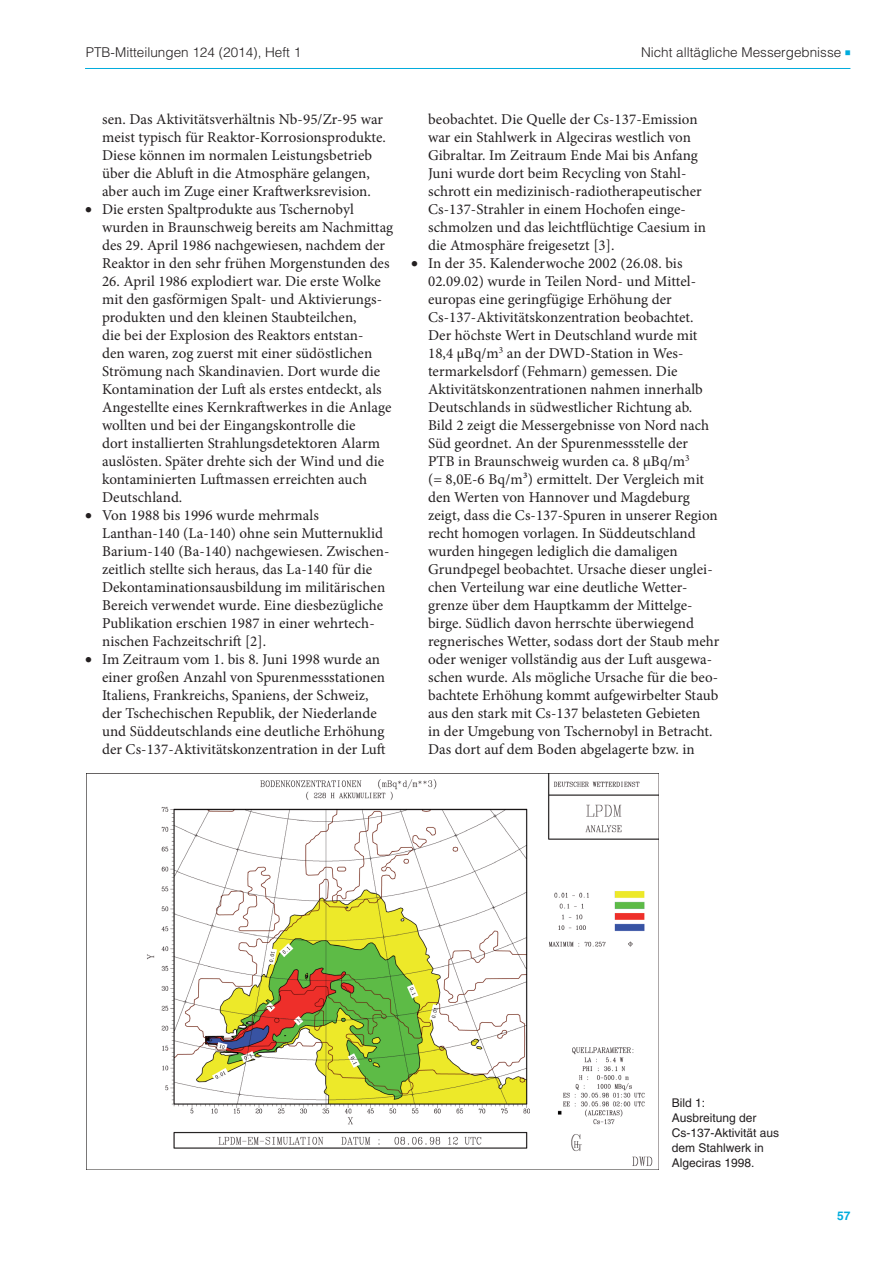
<style>
.page{position:relative;width:893px;height:1263px;background:#fff}
.page>*{position:absolute;margin:0;border:0;box-sizing:border-box;transform-origin:0 0}
.NEU_Auzählung_PTB_Bu{font:15px/18px "Minion Pro";letter-spacing:.005em;color:#231f20}
.t1{font:300 13.5px "Helvetica LT Std";color:#231f20}
.NEU_Bildunterschrift{font:12px/15px "Helvetica LT Std";color:#231f20}
.t2{font:700 12px "Helvetica LT Std";color:#00acdd}
</style>
<div class="page">
<hr style="left:85px;top:68px;width:765px;height:1px;background:#00acdd">
<img style="left:87px;top:773px;width:572px;height:396px">
<p class="t1" style="left:86px;top:43px;width:217px">PTB-Mitteilungen 124 (2014), Heft 1</p>
<p class="t1" style="left:641px;top:43px;width:202px">Nicht alltägliche Messergebnisse</p>
<p class="NEU_Auzählung_PTB_Bu" style="left:102px;top:111px;width:285px">sen. Das Aktivitätsverhältnis Nb-95/Zr-95 war meist typisch für Reaktor-Korrosionsprodukte.<br>Diese können im normalen Leistungsbetrieb über die Abluft in die Atmosphäre gelangen, aber auch im Zuge einer Kraftwerksrevision.</p>
<p class="NEU_Auzählung_PTB_Bu" style="left:102px;top:201px;width:293px;text-indent:-17px">• Die ersten Spaltprodukte aus Tschernobyl wurden in Braunschweig bereits am Nachmittag des 29. April 1986 nachgewiesen, nachdem der Reaktor in den sehr frühen Morgenstunden des</p>
<p class="NEU_Auzählung_PTB_Bu" style="left:102px;top:273px;width:291px">26. April 1986 explodiert war. Die erste Wolke mit den gasförmigen Spalt- und Aktivierungs&shy;produkten und den kleinen Staubteilchen,<br>die bei der Explosion des Reaktors entstan-<br>den waren, zog zuerst mit einer südöstlichen Strömung nach Skandinavien. Dort wurde die Kontamination der Luft als erstes entdeckt, als Angestellte eines Kernkraftwerkes in die Anlage wollten und bei der Eingangskontrolle die<br>dort installierten Strahlungsdetektoren Alarm auslösten. Später drehte sich der Wind und die kontaminierten Luftmassen erreichten auch Deutschland.</p>
<p class="NEU_Auzählung_PTB_Bu" style="left:102px;top:507px;width:289px;text-indent:-17px">• Von 1988 bis 1996 wurde mehrmals Lanthan-140 (La-140) ohne sein Mutternuklid Barium-140 (Ba-140) nachgewiesen. Zwischen&shy;zeitlich stellte sich heraus, das La-140 für die Dekontaminationsausbildung im militärischen Bereich verwendet wurde. Eine diesbezügliche Publikation erschien 1987 in einer wehrtech&shy;nischen Fachzeitschrift [2].</p>
<p class="NEU_Auzählung_PTB_Bu" style="left:102px;top:651px;width:285px;text-indent:-17px">• Im Zeitraum vom 1. bis 8. Juni 1998 wurde an einer großen Anzahl von Spurenmessstationen Italiens, Frankreichs, Spaniens, der Schweiz, der Tschechischen Republik, der Niederlande und Süddeutschlands eine deutliche Erhöhung der Cs-137-Aktivitätskonzentration in der Luft</p>
<p class="NEU_Auzählung_PTB_Bu" style="left:428px;top:111px;width:279px">beobachtet. Die Quelle der Cs-137-Emission war ein Stahlwerk in Algeciras westlich von Gibraltar. Im Zeitraum Ende Mai bis Anfang Juni wurde dort beim Recycling von Stahl&shy;schrott ein medizinisch-radiotherapeutischer Cs-137-Strahler in einem Hochofen einge&shy;schmolzen und das leichtflüchtige Caesium in die Atmosphäre freigesetzt [3].</p>
<p class="NEU_Auzählung_PTB_Bu" style="left:428px;top:255px;width:293px;text-indent:-17px">• In der 35. Kalenderwoche 2002 (26.08. bis 02.09.02) wurde in Teilen Nord- und Mittel&shy;europas eine geringfügige Erhöhung der Cs-137-Aktivitätskonzentration beobachtet.<br>Der höchste Wert in Deutschland wurde mit 18,4 μBq/m<sup>3</sup> an der DWD-Station in Wes&shy;termarkelsdorf (Fehmarn) gemessen. Die Aktivitätskonzentrationen nahmen innerhalb Deutschlands in südwestlicher Richtung ab.<br>Bild 2 zeigt die Messergebnisse von Nord nach Süd geordnet. An der Spurenmessstelle der<br>PTB in Braunschweig wurden ca. 8 µBq/m<sup>3<br></sup>(= 8,0E-6 Bq/m³) ermittelt. Der Vergleich mit den Werten von Hannover und Magdeburg zeigt, dass die Cs-137-Spuren in unserer Region recht homogen vorlagen. In Süddeutschland wurden hingegen lediglich die damaligen Grundpegel beobachtet. Ursache dieser unglei&shy;chen Verteilung war eine deutliche Wetter&shy;grenze über dem Hauptkamm der Mittelge&shy;birge. Südlich davon herrschte überwiegend regnerisches Wetter, sodass dort der Staub mehr oder weniger vollständig aus der Luft ausgewa&shy;schen wurde. Als mögliche Ursache für die beo&shy;bachtete Erhöhung kommt aufgewirbelter Staub aus den stark mit Cs-137 belasteten Gebieten<br>in der Umgebung von Tschernobyl in Betracht.<br>Das dort auf dem Boden abgelagerte bzw. in</p>
<p class="NEU_Bildunterschrift" style="left:672px;top:1095px;width:35px">Bild 1:</p>
<p class="NEU_Bildunterschrift" style="left:672px;top:1110px;width:109px">Ausbreitung der<br>Cs-137-Aktivität aus dem Stahlwerk in<br>Algeciras 1998.</p>
<p class="t2" style="left:837px;top:1208px;width:15px">57</p>
</div>
